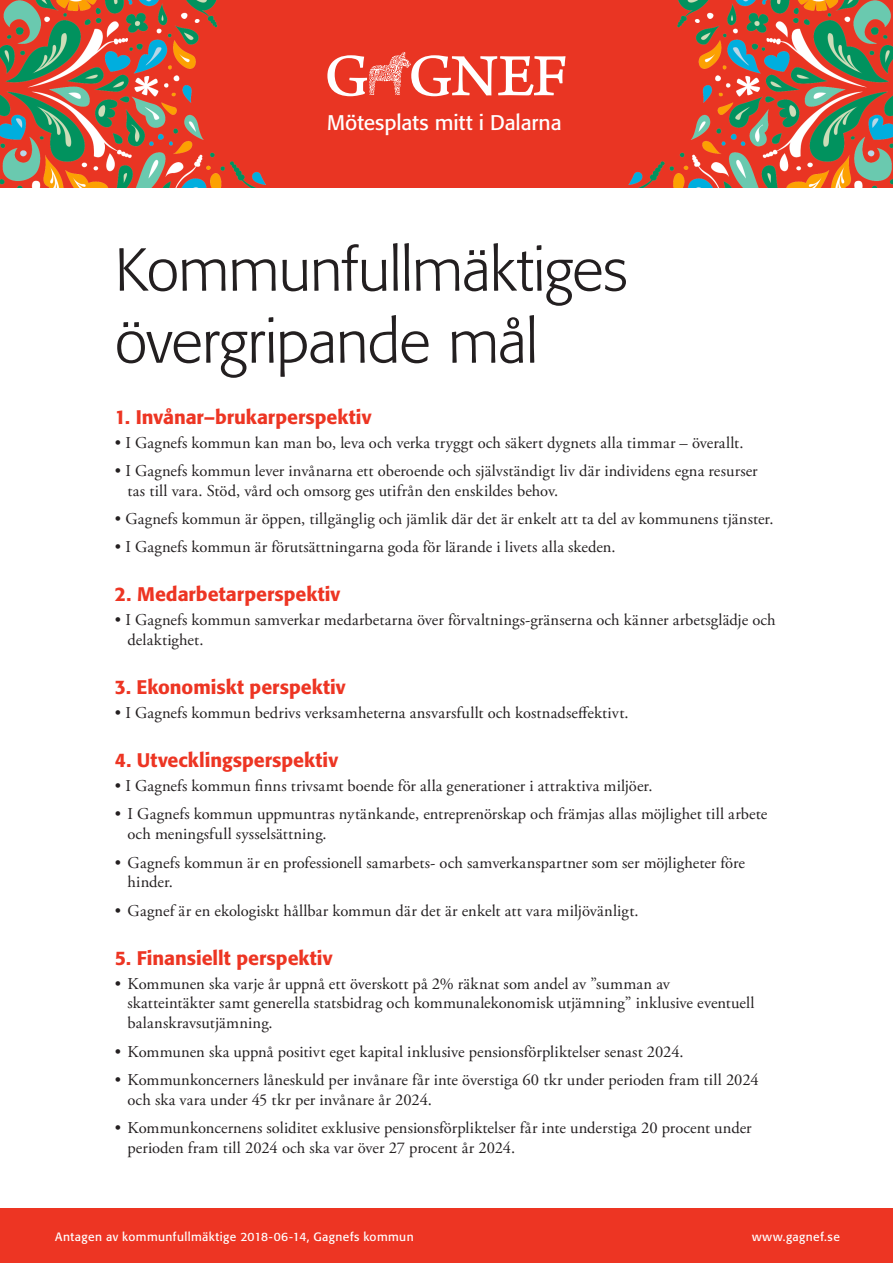
<style>
.page{position:relative;width:893px;height:1263px;background:#fff}
.page>*{position:absolute;margin:0;border:0;box-sizing:border-box;transform-origin:0 0}
.Rubrik_40pt{font:300 60px "Formata";letter-spacing:-.015em;color:#231f20}
.t1{font:21px "Formata";letter-spacing:-.005em;color:#fff}
.Rubrik{font:500 19.5px "Formata";color:#ed3523}
.Bröd{font:16.5px/19.8px "Adobe Garamond Pro";letter-spacing:.005em;color:#231f20}
.t2{font:12px "Formata";letter-spacing:.03em;color:#fff}
</style>
<div class="page">
<div style="left:0;top:1209px;width:893px;height:54px;background:#ed3523"></div>
<img style="left:0;top:0;width:893px;height:187px">
<svg style="left:327px;top:52px;width:239px;height:44px"></svg>
<p class="t1" style="left:327px;top:110px;width:236px">Mötesplats mitt i Dalarna</p>
<p class="Rubrik_40pt" style="left:115px;top:234px;width:515px">Kommunfullmäktiges</p>
<p class="Rubrik_40pt" style="left:115px;top:306px;width:425px">övergripande mål</p>
<p class="Rubrik" style="left:115px;top:405px;width:258px">1. Invånar–brukarperspektiv</p>
<p class="Bröd" style="left:115px;top:433px;width:630px">• I Gagnefs kommun kan man bo, leva och verka tryggt och säkert dygnets alla timmar – överallt.</p>
<p class="Bröd" style="left:128px;top:461px;width:632px;text-indent:-13px">• I Gagnefs kommun lever invånarna ett oberoende och självständigt liv där individens egna resurser tas till vara. Stöd, vård och omsorg ges utifrån den enskildes behov.</p>
<p class="Bröd" style="left:115px;top:509px;width:660px">• Gagnefs kommun är öppen, tillgänglig och jämlik där det är enkelt att ta del av kommunens tjänster.</p>
<p class="Bröd" style="left:115px;top:538px;width:502px">• I Gagnefs kommun är förutsättningarna goda för lärande i livets alla skeden.</p>
<p class="Rubrik" style="left:115px;top:582px;width:227px">2. Medarbetarperspektiv</p>
<p class="Bröd" style="left:128px;top:611px;width:650px;text-indent:-13px">• I Gagnefs kommun samverkar medarbetarna över förvaltnings-gränserna och känner arbetsglädje och delaktighet.</p>
<p class="Rubrik" style="left:115px;top:675px;width:232px">3. Ekonomiskt perspektiv</p>
<p class="Bröd" style="left:115px;top:704px;width:515px">• I Gagnefs kommun bedrivs verksamheterna ansvarsfullt och kostnadseffektivt.</p>
<p class="Rubrik" style="left:115px;top:748px;width:225px">4. Utvecklingsperspektiv</p>
<p class="Bröd" style="left:115px;top:776px;width:539px">• I Gagnefs kommun finns trivsamt boende för alla generationer i attraktiva miljöer.</p>
<p class="Bröd" style="left:128px;top:805px;width:641px;text-indent:-13px">• I Gagnefs kommun uppmuntras nytänkande, entreprenörskap och främjas allas möjlighet till arbete och meningsfull sysselsättning.</p>
<p class="Bröd" style="left:128px;top:853px;width:619px;text-indent:-13px">• Gagnefs kommun är en professionell samarbets- och samverkanspartner som ser möjligheter före hinder.</p>
<p class="Bröd" style="left:115px;top:901px;width:525px">• Gagnef är en ekologiskt hållbar kommun där det är enkelt att vara miljövänligt.</p>
<p class="Rubrik" style="left:115px;top:946px;width:219px">5. Finansiellt perspektiv</p>
<p class="Bröd" style="left:128px;top:974px;width:628px;text-indent:-13px">• Kommunen ska varje år uppnå ett överskott på 2% räknat som andel av ”summan av skatteintäkter samt generella statsbidrag och kommunalekonomisk utjämning” inklusive eventuell balanskravsutjämning.</p>
<p class="Bröd" style="left:115px;top:1042px;width:570px">• Kommunen ska uppnå positivt eget kapital inklusive pensionsförpliktelser senast 2024.</p>
<p class="Bröd" style="left:128px;top:1070px;width:633px;text-indent:-13px">• Kommunkoncerners låneskuld per invånare får inte överstiga 60 tkr under perioden fram till 2024 och ska vara under 45 tkr per invånare år 2024.</p>
<p class="Bröd" style="left:128px;top:1118px;width:626px;text-indent:-13px">• Kommunkoncernens soliditet exklusive pensionsförpliktelser får inte understiga 20 procent under perioden fram till 2024 och ska var över 27 procent år 2024.</p>
<p class="t2" style="left:55px;top:1229px;width:360px">Antagen av kommunfullmäktige 2018-06-14, Gagnefs kommun</p>
<p class="t2" style="left:752px;top:1229px;width:89px">www.gagnef.se</p>
</div>
